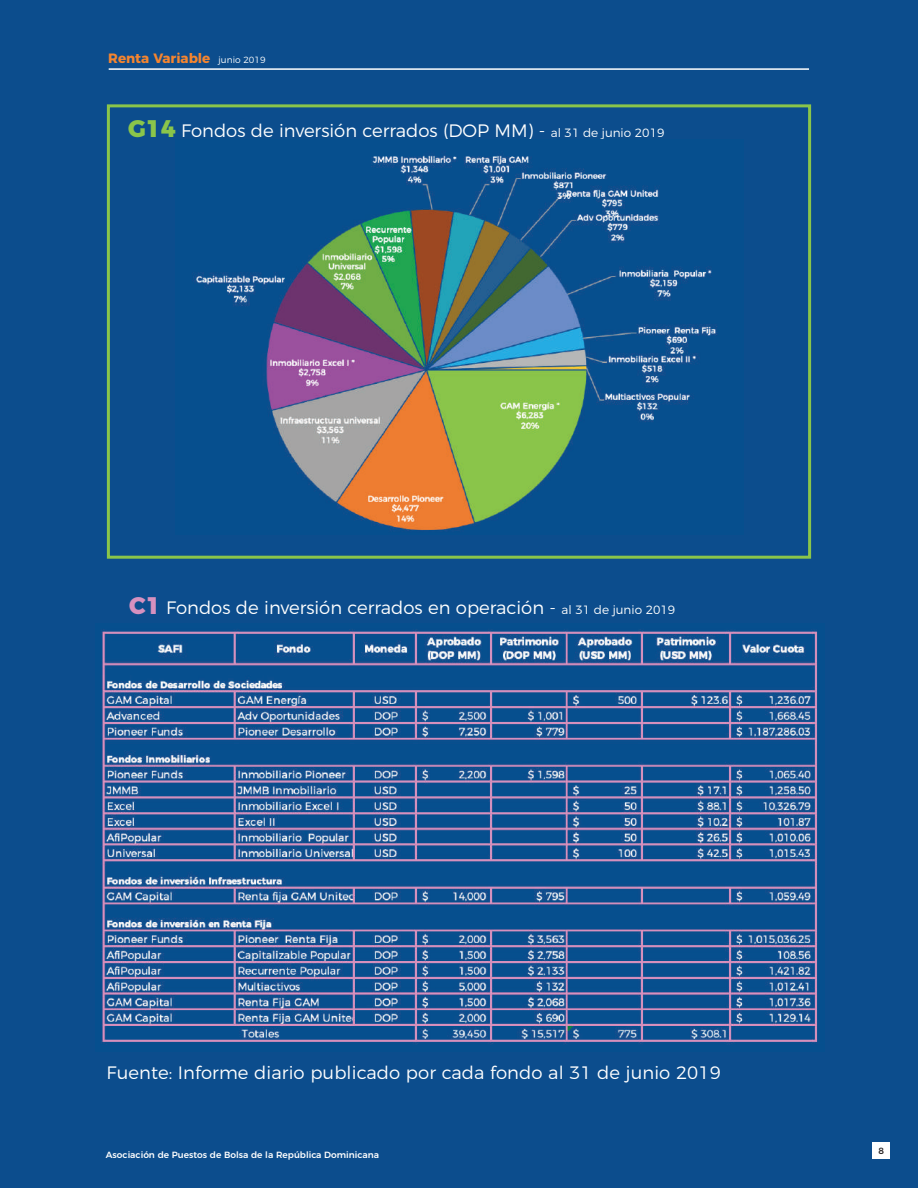
<style>
.page{position:relative;width:918px;height:1188px;background:#0c4d8d}
.page>*{position:absolute;margin:0;border:0;box-sizing:border-box;transform-origin:0 0}
.t1{font:300 18px "Montserrat";color:#fff}
.t2{font:700 13.5px "Montserrat";color:#f5852f}
.t3{font:500 9px "Montserrat";color:#fff}
.t4{font:500 9px "Montserrat";color:#231f20}
.s1{font-weight:300;font-size:9px;color:#fff}
.s2{font-weight:800;font-size:24px;color:#8ac54a}
.s3{font-size:12px}
.s4{font-weight:800;font-size:24px;color:#d691bf}
</style>
<div class="page">
<img style="left:101px;top:629px;width:716px;height:415px">
<hr style="left:109px;top:68px;width:700px;height:2px;background:#fff">
<div style="left:873px;top:1142px;width:17px;height:17px;background:#fff"></div>
<div style="left:107px;top:104px;width:704px;height:455px;border:3px solid #8ac54a"></div>
<img style="left:193px;top:155px;width:524px;height:376px">
<p class="t2" style="left:108px;top:47px;width:159px">Renta Variable <span class="s1">junio 2019</span></p>
<p class="t1" style="left:128px;top:116px;width:538px"><span class="s2">G14</span> Fondos de inversión cerrados (DOP MM) - <span class="s3">al 31 de junio 2019</span></p>
<p class="t1" style="left:129px;top:593px;width:548px"><span class="s4">C1</span> Fondos de inversión cerrados en operación - <span class="s3">al 31 de junio 2019</span></p>
<p class="t1" style="left:106px;top:1059px;width:616px">Fuente: Informe diario publicado por cada fondo al 31 de junio 2019</p>
<p class="t3" style="left:106px;top:1148px;width:275px">Asociación de Puestos de Bolsa de la República Dominicana</p>
<p class="t4" style="left:878px;top:1143px;width:7px">8</p>
</div>
